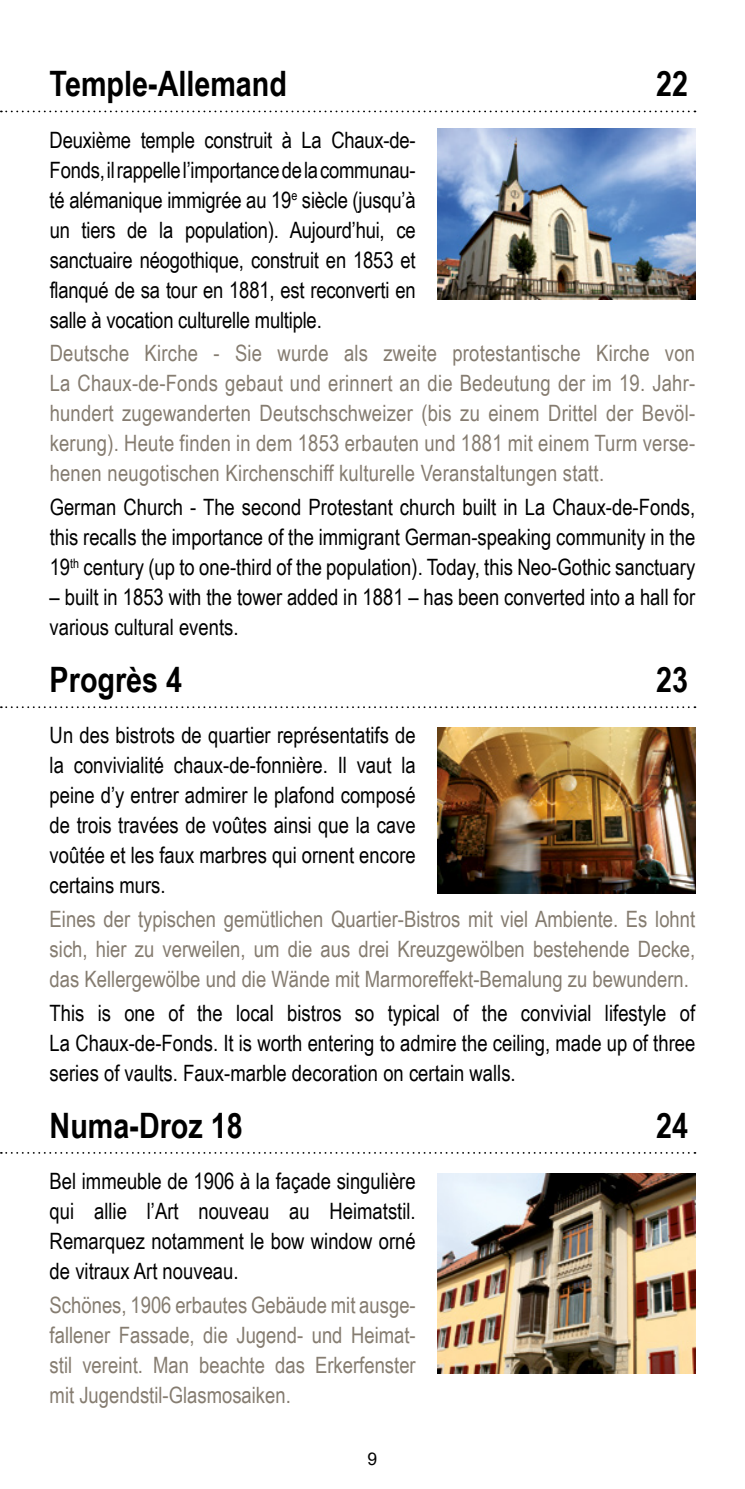
<style>
.page{position:relative;width:745px;height:1489px;background:#fff}
.page>*{position:absolute;margin:0;border:0;box-sizing:border-box;transform-origin:0 0}
.t1{font:700 35px "Arial Narrow";color:#000}
.t2{font:22.5px/30px "Arial Narrow";color:#000;text-align:justify}
.t3{font:22.5px/30px "Arial Narrow";color:#857c70;text-align:justify}
.t4{font:17.5px "Arial";color:#000}
</style>
<div class="page">
<svg style="left:1px;top:111px;width:694px;height:1px"></svg>
<svg style="left:1px;top:706px;width:694px;height:2px"></svg>
<svg style="left:1px;top:1152px;width:694px;height:1px"></svg>
<img style="left:437px;top:1173px;width:257px;height:200px">
<img style="left:437px;top:727px;width:257px;height:166px">
<img style="left:437px;top:128px;width:257px;height:172px">
<h1 class="t1" style="left:50px;top:58px;width:239px">Temple-Allemand</h1>
<h1 class="t1" style="left:655px;top:58px;width:33px">22</h1>
<p class="t2" style="left:50px;top:124px;width:367px">Deuxième temple construit à La Chaux-de-Fonds, il rappelle l’importance de la communau&shy;té alémanique immigrée au 19<sup>e</sup> siècle (jusqu’à un tiers de la population). Aujourd’hui, ce sanctuaire néogothique, construit en 1853 et flanqué de sa tour en 1881, est reconverti en salle à vocation culturelle multiple.</p>
<p class="t3" style="left:50px;top:337px;width:646px">Deutsche Kirche - Sie wurde als zweite protestantische Kirche von La Chaux-de-Fonds gebaut und erinnert an die Bedeutung der im 19. Jahr&shy;hundert zugewanderten Deutschschweizer (bis zu einem Drittel der Bevöl&shy;kerung). Heute finden in dem 1853 erbauten und 1881 mit einem Turm verse&shy;henen neugotischen Kirchenschiff kulturelle Veranstaltungen statt.</p>
<p class="t2" style="left:50px;top:491px;width:646px">German Church - The second Protestant church built in La Chaux-de-Fonds, this recalls the importance of the immigrant German-speaking community in the 19<sup>th</sup> century (up to one-third of the population). Today, this Neo-Gothic sanctuary</p>
<p class="t2" style="left:50px;top:581px;width:646px">– built in 1853 with the tower added in 1881 – has been converted into a hall for various cultural events.</p>
<h1 class="t1" style="left:50px;top:653px;width:134px">Progrès 4</h1>
<h1 class="t1" style="left:655px;top:653px;width:33px">23</h1>
<p class="t2" style="left:50px;top:719px;width:367px">Un des bistrots de quartier représentatifs de la convivialité chaux-de-fonnière. Il vaut la peine d’y entrer admirer le plafond composé de trois travées de voûtes ainsi que la cave voûtée et les faux marbres qui ornent encore certains murs.</p>
<p class="t3" style="left:50px;top:903px;width:646px">Eines der typischen gemütlichen Quartier-Bistros mit viel Ambiente. Es lohnt sich, hier zu verweilen, um die aus drei Kreuzgewölben bestehende Decke, das Kellergewölbe und die Wände mit Marmoreffekt-Bemalung zu bewundern.</p>
<p class="t2" style="left:50px;top:996px;width:646px">This is one of the local bistros so typical of the convivial lifestyle of La Chaux-de-Fonds. It is worth entering to admire the ceiling, made up of three series of vaults. Faux-marble decoration on certain walls.</p>
<h1 class="t1" style="left:50px;top:1098px;width:194px">Numa-Droz 18</h1>
<h1 class="t1" style="left:655px;top:1098px;width:33px">24</h1>
<p class="t2" style="left:50px;top:1165px;width:367px">Bel immeuble de 1906 à la façade singulière qui allie l’Art nouveau au Heimatstil.<br>Remarquez notamment le bow window orné de vitraux Art nouveau.</p>
<p class="t3" style="left:50px;top:1288px;width:367px">Schönes, 1906 erbautes Gebäude mit ausge&shy;fallener Fassade, die Jugend- und Heimat&shy;stil vereint. Man beachte das Erkerfenster mit Jugendstil-Glasmosaiken.</p>
<p class="t4" style="left:367px;top:1446px;width:11px">9</p>
</div>
